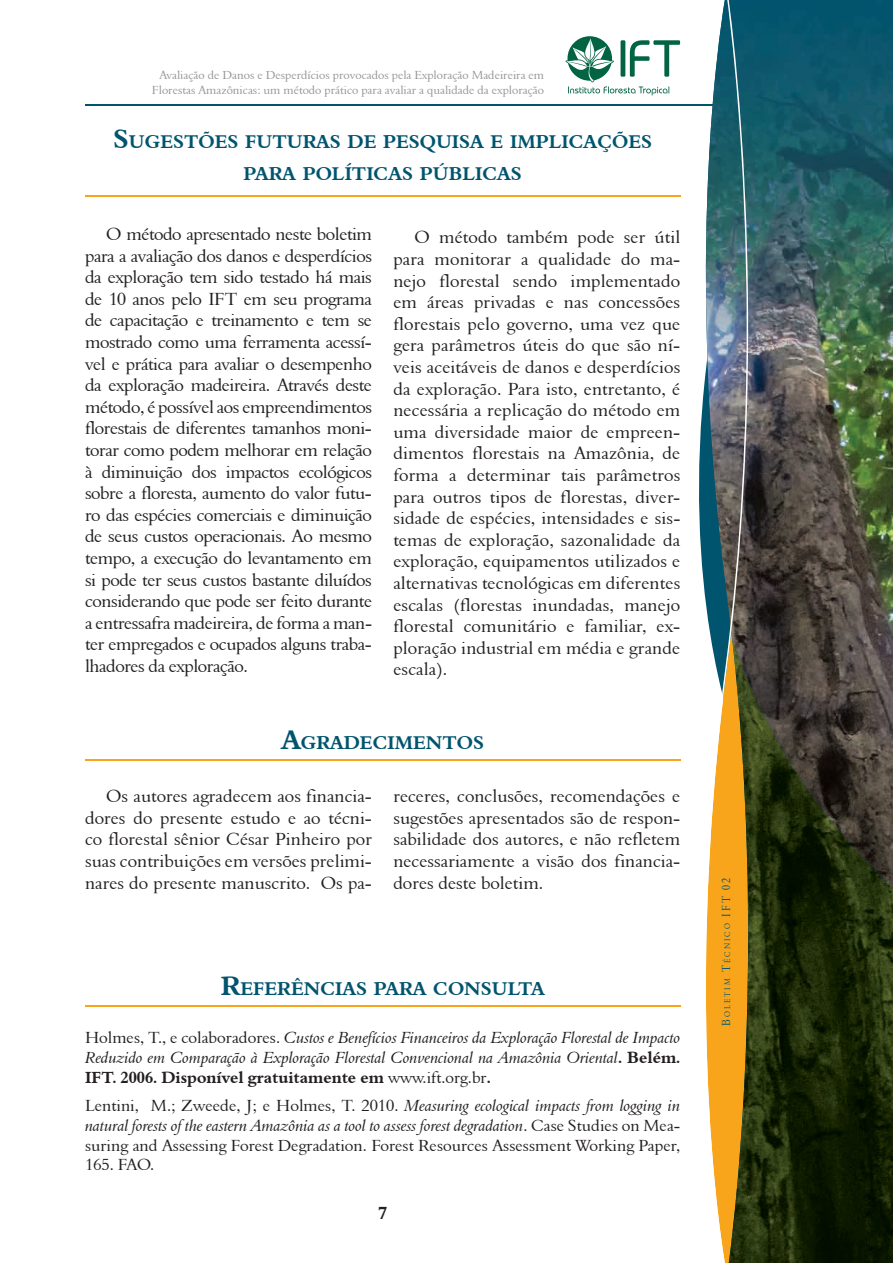
<style>
.page{position:relative;width:893px;height:1263px;background:#fff}
.page>*{position:absolute;margin:0;border:0;box-sizing:border-box;transform-origin:0 0}
.t1{font:18.9px/32.4px "Aldine 401 BT Bold A";color:#01546e;text-align:center}
.t2{font:18px/21.6px "Aldine 401 BT Roman A";color:#231f20;text-align:justify}
.t3{font:18px "Aldine 401 BT Bold A";color:#231f20}
.t4{font:16.5px/19.8px "Aldine 401 BT Italic A";color:#231f20}
.t5{font:16.5px/19.8px "Aldine 401 BT Roman A";color:#231f20}
.t6{font:16.5px "Aldine 401 BT Bold A";color:#231f20}
.t7{font:12px/15px "Aldine 401 BT Roman A";color:#939598;text-align:right}
.t8{font:8.4px "Aldine 401 BT Roman A";letter-spacing:.285em;color:#01546e;scale:.84 1}
.s1{font-size:27px}
.s2{font-family:"Aldine 401 BT Roman A"}
.s3{font-family:"Aldine 401 BT Bold A"}
.s4{font-size:12px}
</style>
<div class="page">
<hr style="left:85px;top:105px;width:633px;height:1px;background:#01546e">
<svg style="left:565px;top:36px;width:114px;height:59px"></svg>
<img style="left:704px;top:0;width:189px;height:1263px">
<img style="left:729px;top:640px;width:164px;height:623px">
<hr style="left:85px;top:196px;width:595px;height:1px;background:#f9a51b">
<hr style="left:85px;top:759px;width:595px;height:1px;background:#f9a51b">
<hr style="left:85px;top:1005px;width:595px;height:1px;background:#f9a51b">
<p class="t7" style="left:152px;top:68px;width:394px">Avaliação de Danos e Desperdícios provocados pela Exploração Madeireira em<br>Florestas Amazônicas: um método prático para avaliar a qualidade da exploração</p>
<p class="t1" style="left:113px;top:125px;width:540px"><span class="s1">S</span>UGESTÕES FUTURAS DE PESQUISA E IMPLICAÇÕES<br>PARA POLÍTICAS PÚBLICAS</p>
<p class="t2" style="left:85px;top:223px;width:289px;text-indent:21px">O método apresentado neste boletim para a avaliação dos danos e desperdícios da exploração tem sido testado há mais de 10 anos pelo IFT em seu programa de capacitação e treinamento e tem se mostrado como uma ferramenta acessí&shy;vel e prática para avaliar o desempenho da exploração madeireira. Através deste método, é possível aos empreendimentos florestais de diferentes tamanhos moni&shy;torar como podem melhorar em relação à diminuição dos impactos ecológicos sobre a floresta, aumento do valor futu&shy;ro das espécies comerciais e diminuição de seus custos operacionais. Ao mesmo tempo, a execução do levantamento em si pode ter seus custos bastante diluídos considerando que pode ser feito durante a entressafra madeireira, de forma a man&shy;ter empregados e ocupados alguns traba&shy;lhadores da exploração.</p>
<p class="t2" style="left:393px;top:226px;width:289px;text-indent:21px">O método também pode ser útil para monitorar a qualidade do ma&shy;nejo florestal sendo implementado em áreas privadas e nas concessões florestais pelo governo, uma vez que gera parâmetros úteis do que são ní&shy;veis aceitáveis de danos e desperdícios da exploração. Para isto, entretanto, é necessária a replicação do método em uma diversidade maior de empreen&shy;dimentos florestais na Amazônia, de forma a determinar tais parâmetros para outros tipos de florestas, diver&shy;sidade de espécies, intensidades e sis&shy;temas de exploração, sazonalidade da exploração, equipamentos utilizados e alternativas tecnológicas em diferentes escalas (florestas inundadas, manejo florestal comunitário e familiar, ex&shy;ploração industrial em média e grande escala).</p>
<p class="t1" style="left:281px;top:726px;width:204px"><span class="s1">A</span>GRADECIMENTOS</p>
<p class="t2" style="left:85px;top:785px;width:289px;text-indent:21px">Os autores agradecem aos financia&shy;dores do presente estudo e ao técni&shy;co florestal sênior César Pinheiro por suas contribuições em versões prelimi&shy;nares do presente manuscrito. Os pa-</p>
<p class="t2" style="left:393px;top:785px;width:289px">receres, conclusões, recomendações e sugestões apresentados são de respon&shy;sabilidade dos autores, e não refletem necessariamente a visão dos financia&shy;dores deste boletim.</p>
<p class="t1" style="left:221px;top:972px;width:326px"><span class="s1">R</span>EFERÊNCIAS PARA CONSULTA</p>
<p class="t4" style="left:85px;top:1027px;width:597px"><span class="s2">Holmes, T., e colaboradores.</span> Custos e Benefícios Financeiros da Exploração Florestal de Impacto<br>Reduzido em Comparação à Exploração Florestal Convencional na Amazônia Oriental<span class="s3">. Belém.</span></p>
<p class="t6" style="left:85px;top:1067px;width:407px">IFT. 2006. Disponível gratuitamente em <span class="s2">www.ift.org.br</span>.</p>
<p class="t4" style="left:85px;top:1095px;width:597px"><span class="s2">Lentini, M.; Zweede, J; e Holmes, T. 2010.</span> Measuring ecological impacts from logging in natural forests of the eastern Amazônia as a tool to assess forest degradation<span class="s2">. Case Studies on Mea-</span></p>
<p class="t5" style="left:85px;top:1135px;width:597px">suring and Assessing Forest Degradation. Forest Resources Assessment Working Paper,<br>165. FAO.</p>
<p class="t3" style="left:378px;top:1202px;width:10px">7</p>
<p class="t8" style="left:722px;top:1026px;width:178px;rotate:-90deg"><span class="s4">B</span>OLETIM <span class="s4">T</span>ÉCNICO <span class="s4">IFT 02</span></p>
</div>
